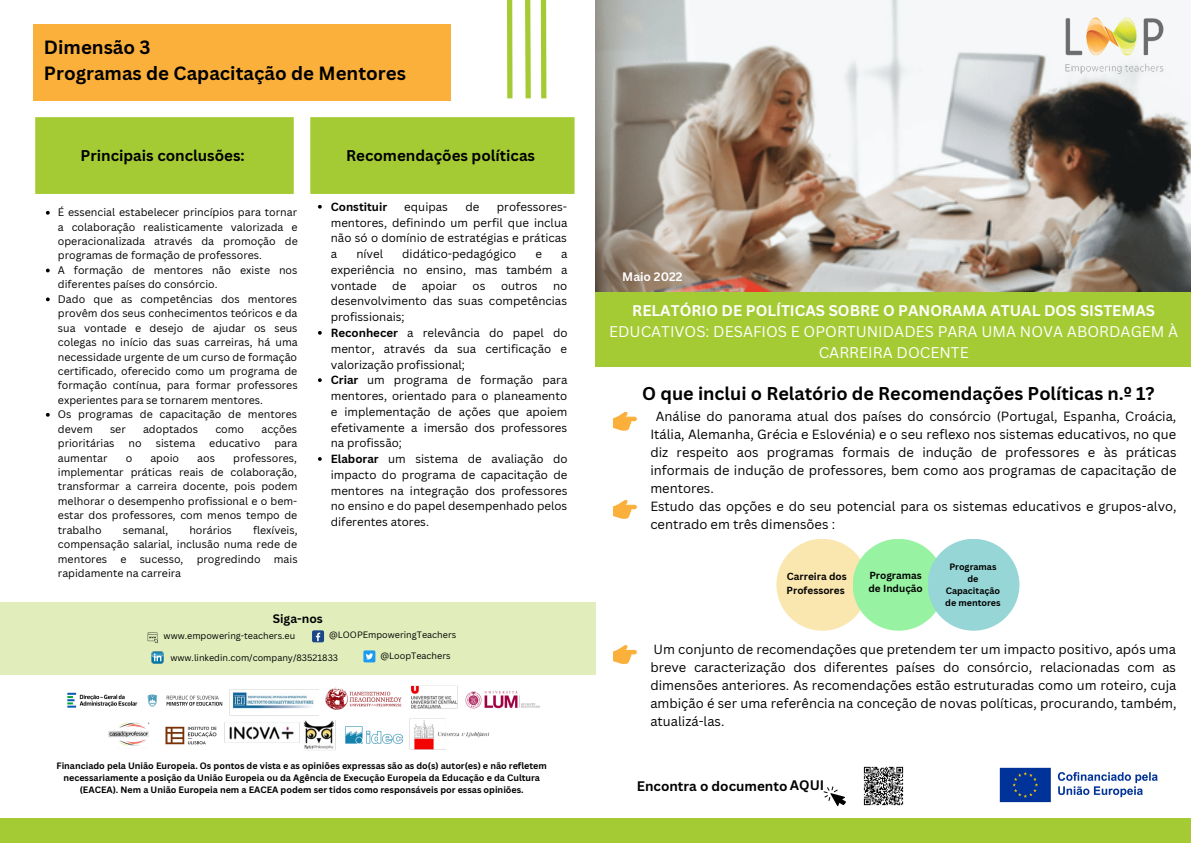
<style>
.page{position:relative;width:1191px;height:843px;background:#fff}
.page>*{position:absolute;margin:0;border:0;box-sizing:border-box;transform-origin:0 0}
.t1{font:700 18.7px "Canva Sans";color:#000}
.t2{font:700 18px "Canva Sans";color:#000}
.t3{font:15.1px/20.7px "Canva Sans";color:#fff;text-align:center}
.t4{font:700 15.1px "Canva Sans";color:#000}
.t5{font:700 13.4px "Canva Sans";color:#000}
.t6{font:13px/18px "Canva Sans";color:#000;text-align:justify}
.t7{font:700 12px "Canva Sans";color:#000}
.t8{font:700 12px "Canva Sans";color:#fff}
.t9{font:11.5px/15.8px "Canva Sans";color:#000;text-align:justify}
.t10{font:700 11.5px "Canva Sans";color:#000}
.t11{font:10.6px/14.4px "Canva Sans";color:#000;text-align:justify}
.t12{font:700 10px/13.5px "Canva Sans";color:#000}
.t13{font:700 9px/12px "Canva Sans";color:#000;text-align:center}
.t14{font:9px "Canva Sans";color:#000}
.s1{font-weight:700}
</style>
<div class="page">
<svg style="left:613px;top:412px;width:23px;height:18px"></svg>
<div style="left:776px;top:538px;width:92px;height:92px;background:#fae6af;border-radius:50%"></div>
<div style="left:852px;top:538px;width:92px;height:92px;background:#97f3a2;border-radius:50%"></div>
<img style="left:595px;top:0;width:595px;height:292px">
<div style="left:34px;top:24px;width:417px;height:76px;background:#fbb03b"></div>
<div style="left:0;top:818px;width:1190px;height:24px;background:#a4cb34"></div>
<div style="left:507px;top:0;width:5px;height:98px;background:#a4cb34"></div>
<svg style="left:525px;top:0;width:22px;height:99px"></svg>
<div style="left:35px;top:117px;width:539px;height:77px;background:#a4cb34"></div>
<img style="left:67px;top:685px;width:472px;height:66px">
<img style="left:160px;top:719px;width:62px;height:31px">
<div style="left:0;top:602px;width:595px;height:72px;background:#e1eebc"></div>
<div style="left:363px;top:650px;width:12px;height:12px;background:#1d9bf0"></div>
<svg style="left:366px;top:653px;width:7px;height:6px"></svg>
<div style="left:312px;top:630px;width:12px;height:12px;background:#1a4789;border-radius:2px"></div>
<svg style="left:316px;top:632px;width:4px;height:9px"></svg>
<svg style="left:148px;top:632px;width:10px;height:11px"></svg>
<svg style="left:152px;top:651px;width:12px;height:12px"></svg>
<div style="left:595px;top:292px;width:595px;height:75px;background:#a4cb34"></div>
<img style="left:863px;top:766px;width:41px;height:40px">
<svg style="left:823px;top:786px;width:23px;height:21px"></svg>
<img style="left:1063px;top:16px;width:101px;height:58px">
<svg style="left:613px;top:500px;width:23px;height:18px"></svg>
<svg style="left:613px;top:645px;width:23px;height:18px"></svg>
<img style="left:999px;top:767px;width:159px;height:36px">
<svg style="left:46px;top:211px;width:4px;height:3px"></svg>
<svg style="left:46px;top:268px;width:4px;height:4px"></svg>
<svg style="left:46px;top:297px;width:4px;height:4px"></svg>
<svg style="left:46px;top:413px;width:4px;height:3px"></svg>
<svg style="left:318px;top:205px;width:4px;height:3px"></svg>
<svg style="left:318px;top:331px;width:4px;height:3px"></svg>
<svg style="left:318px;top:378px;width:4px;height:4px"></svg>
<svg style="left:318px;top:457px;width:4px;height:3px"></svg>
<div style="left:927px;top:538px;width:92px;height:92px;background:#96d6d6;border-radius:50%"></div>
<img style="left:143px;top:687px;width:80px;height:25px">
<p class="t1" style="left:44px;top:34px;width:108px">Dimensão 3</p>
<p class="t1" style="left:44px;top:60px;width:363px">Programas de Capacitação de Mentores</p>
<p class="t4" style="left:81px;top:145px;width:166px">Principais conclusões:</p>
<p class="t4" style="left:346px;top:145px;width:190px">Recomendações políticas</p>
<p class="t11" style="left:58px;top:205px;width:241px">É essencial estabelecer princípios para tornar a colaboração realisticamente valorizada e operacionalizada através da promoção de programas de formação de professores.</p>
<p class="t11" style="left:58px;top:262px;width:241px">A formação de mentores não existe nos diferentes países do consórcio.</p>
<p class="t11" style="left:58px;top:291px;width:241px">Dado que as competências dos mentores provêm dos seus conhecimentos teóricos e da sua vontade e desejo de ajudar os seus colegas no início das suas carreiras, há uma necessidade urgente de um curso de formação certificado, oferecido como um programa de formação contínua, para formar professores experientes para se tornarem mentores.</p>
<p class="t11" style="left:58px;top:407px;width:241px">Os programas de capacitação de mentores devem</p>
<p class="t11" style="left:110px;top:421px;width:17px">ser</p>
<p class="t11" style="left:143px;top:421px;width:57px">adoptados</p>
<p class="t11" style="left:215px;top:421px;width:30px">como</p>
<p class="t11" style="left:261px;top:421px;width:37px">acções</p>
<p class="t11" style="left:58px;top:435px;width:58px">prioritárias</p>
<p class="t11" style="left:129px;top:435px;width:15px">no</p>
<p class="t11" style="left:156px;top:435px;width:41px">sistema</p>
<p class="t11" style="left:209px;top:435px;width:53px">educativo</p>
<p class="t11" style="left:274px;top:435px;width:25px">para</p>
<p class="t11" style="left:58px;top:450px;width:51px">aumentar</p>
<p class="t11" style="left:126px;top:450px;width:8px">o</p>
<p class="t11" style="left:150px;top:450px;width:30px">apoio</p>
<p class="t11" style="left:197px;top:450px;width:19px">aos</p>
<p class="t11" style="left:58px;top:450px;width:241px;text-indent:175px">professores, implementar práticas reais de colaboração, transformar a carreira docente, pois podem melhorar o desempenho profissional e o bem&shy;estar dos professores, com menos tempo de trabalho</p>
<p class="t11" style="left:58px;top:522px;width:241px;text-indent:195px">flexíveis, compensação salarial, inclusão numa rede de mentores e sucesso, progredindo mais rapidamente na carreira</p>
<p class="t11" style="left:123px;top:522px;width:47px">semanal,</p>
<p class="t11" style="left:189px;top:522px;width:44px">horários</p>
<p class="t9" style="left:331px;top:198px;width:238px;text-indent:166px">professores&shy;mentores, definindo um perfil que inclua não só o domínio de estratégias e práticas a</p>
<p class="t10" style="left:331px;top:198px;width:58px">Constituir</p>
<p class="t9" style="left:404px;top:198px;width:45px">equipas</p>
<p class="t9" style="left:465px;top:198px;width:15px">de</p>
<p class="t9" style="left:356px;top:246px;width:28px">nível</p>
<p class="t9" style="left:402px;top:246px;width:116px">didático-pedagógico</p>
<p class="t9" style="left:535px;top:246px;width:8px">e</p>
<p class="t9" style="left:331px;top:246px;width:238px;text-indent:230px">a experiência no ensino, mas também a vontade</p>
<p class="t9" style="left:392px;top:277px;width:15px">de</p>
<p class="t9" style="left:422px;top:277px;width:37px">apoiar</p>
<p class="t9" style="left:472px;top:277px;width:14px">os</p>
<p class="t9" style="left:501px;top:277px;width:38px">outros</p>
<p class="t9" style="left:331px;top:277px;width:238px;text-indent:222px">no desenvolvimento das suas competências profissionais;</p>
<p class="t9" style="left:331px;top:324px;width:238px"><span class="s1">Reconhecer</span> a relevância do papel do mentor, através da sua certificação e valorização profissional;</p>
<p class="t9" style="left:331px;top:372px;width:238px"><span class="s1">Criar</span> um programa de formação para mentores, orientado para o planeamento e implementação de ações que apoiem efetivamente a imersão dos professores na profissão;</p>
<p class="t9" style="left:331px;top:450px;width:238px"><span class="s1">Elaborar</span> um sistema de avaliação do impacto do programa de capacitação de mentores na integração dos professores no ensino e do papel desempenhado pelos diferentes atores.</p>
<p class="t7" style="left:273px;top:610px;width:51px">Siga-nos</p>
<p class="t14" style="left:164px;top:629px;width:133px">www.empowering-teachers.eu</p>
<p class="t14" style="left:329px;top:628px;width:129px">@LOOPEmpoweringTeachers</p>
<p class="t14" style="left:170px;top:651px;width:169px">www.linkedin.com/company/83521833</p>
<p class="t14" style="left:380px;top:648px;width:72px">@LoopTeachers</p>
<p class="t13" style="left:56px;top:759px;width:492px">Financiado pela União Europeia. Os pontos de vista e as opiniões expressas são as do(s) autor(es) e não refletem necessariamente a posição da União Europeia ou da Agência de Execução Europeia da Educação e da Cultura (EACEA). Nem a União Europeia nem a EACEA podem ser tidos como responsáveis por essas opiniões.</p>
<p class="t8" style="left:622px;top:268px;width:62px">Maio 2022</p>
<p class="t3" style="left:609px;top:300px;width:570px"><span class="s1">RELATÓRIO DE POLÍTICAS SOBRE O PANORAMA ATUAL DOS SISTEMAS<br></span>EDUCATIVOS: DESAFIOS E OPORTUNIDADES PARA UMA NOVA ABORDAGEM À<br>CARREIRA DOCENTE</p>
<p class="t2" style="left:642px;top:380px;width:514px">O que inclui o Relatório de Recomendações Políticas n.º 1?</p>
<p class="t6" style="left:650px;top:406px;width:527px;text-indent:5px">Análise do panorama atual dos países do consórcio (Portugal, Espanha, Croácia, Itália, Alemanha, Grécia e Eslovénia) e o seu reflexo nos sistemas educativos, no que diz respeito aos programas formais de indução de professores e às práticas informais de indução de professores, bem como aos programas de capacitação de mentores.</p>
<p class="t6" style="left:650px;top:496px;width:527px">Estudo das opções e do seu potencial para os sistemas educativos e grupos-alvo, centrado em três dimensões :</p>
<p class="t12" style="left:786px;top:569px;width:62px">Carreira dos<br>Professores</p>
<p class="t12" style="left:868px;top:567px;width:56px">Programas de Indução</p>
<p class="t13" style="left:945px;top:560px;width:57px">Programas de<br>Capacitação de mentores</p>
<p class="t6" style="left:650px;top:640px;width:527px">Um conjunto de recomendações que pretendem ter um impacto positivo, após uma breve caracterização dos diferentes países do consórcio, relacionadas com as dimensões anteriores. As recomendações estão estruturadas como um roteiro, cuja ambição é ser uma referência na conceção de novas políticas, procurando, também, atualizá-las.</p>
<p class="t5" style="left:636px;top:776px;width:189px">Encontra o documento AQUI</p>
</div>
